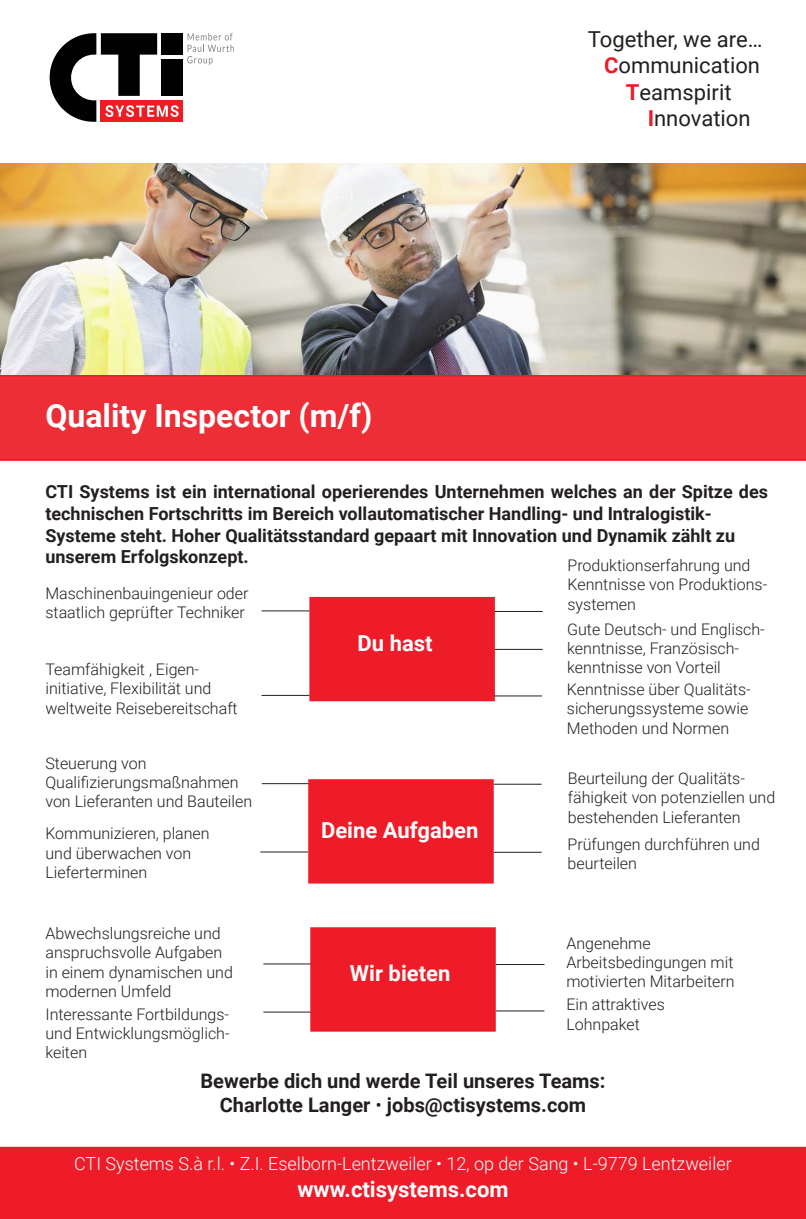
<style>
.page{position:relative;width:806px;height:1219px;background:#fff}
.page>*{position:absolute;margin:0;border:0;box-sizing:border-box;transform-origin:0 0}
.t1{font:700 32px "Roboto";color:#fff}
.t2{font:22px "Roboto";color:#231f20}
.t3{font:700 22px "Roboto";color:#fff}
.t4{font:700 20px "Roboto";color:#231f20}
.t5{font:700 18px/21.6px "Roboto";color:#231f20}
.t6{font:300 18px "Roboto";color:#fff}
.t7{font:300 16px/19.2px "Roboto";color:#231f20}
.s1{font-weight:700;color:#ed1c28}
.s2{font-weight:300}
</style>
<div class="page">
<div style="left:0;top:375px;width:805px;height:86px;background:#ee2e36"></div>
<img style="left:0;top:164px;width:805px;height:211px">
<div style="left:0;top:1147px;width:805px;height:72px;background:#ed1c28"></div>
<div style="left:161px;top:33px;width:22px;height:22px;background:#010101"></div>
<div style="left:161px;top:59px;width:22px;height:37px;background:#010101"></div>
<div style="left:101px;top:100px;width:82px;height:22px;background:#ee1d23"></div>
<svg style="left:187px;top:33px;width:47px;height:32px"></svg>
<svg style="left:50px;top:33px;width:128px;height:89px"></svg>
<div style="left:309px;top:597px;width:185px;height:104px;background:#ed1c28"></div>
<hr style="left:261px;top:611px;width:48px;height:1px;background:#231f20">
<hr style="left:263px;top:964px;width:48px;height:1px;background:#231f20">
<hr style="left:495px;top:964px;width:49px;height:1px;background:#231f20">
<hr style="left:495px;top:1011px;width:49px;height:1px;background:#231f20">
<hr style="left:263px;top:1012px;width:48px;height:1px;background:#231f20">
<hr style="left:261px;top:695px;width:48px;height:1px;background:#231f20">
<hr style="left:494px;top:611px;width:48px;height:1px;background:#231f20">
<hr style="left:494px;top:649px;width:48px;height:1px;background:#231f20">
<hr style="left:494px;top:696px;width:47px;height:1px;background:#231f20">
<hr style="left:262px;top:783px;width:47px;height:1px;background:#231f20">
<hr style="left:260px;top:852px;width:48px;height:1px;background:#231f20">
<hr style="left:493px;top:784px;width:48px;height:1px;background:#231f20">
<hr style="left:493px;top:852px;width:48px;height:1px;background:#231f20">
<div style="left:308px;top:779px;width:185px;height:105px;background:#ed1c28;border:2px solid #ed1c28"></div>
<div style="left:310px;top:927px;width:185px;height:105px;background:#ed1c28;border:2px solid #ed1c28"></div>
<p class="t1" style="left:45px;top:394px;width:328px">Quality Inspector (m/f)</p>
<p class="t2" style="left:587px;top:24px;width:176px">Together, we are…</p>
<p class="t2" style="left:603px;top:50px;width:157px"><span class="s1">C</span>ommunication</p>
<p class="t2" style="left:625px;top:77px;width:107px"><span class="s1">T</span>eamspirit</p>
<p class="t2" style="left:647px;top:103px;width:104px"><span class="s1">I</span>nnovation</p>
<p class="t5" style="left:45px;top:481px;width:723px">CTI Systems ist ein international operierendes Unternehmen welches an der Spitze des technischen Fortschritts im Bereich vollautomatischer Handling- und Intralogistik-</p>
<p class="t5" style="left:45px;top:524px;width:691px">Systeme steht. Hoher Qualitätsstandard gepaart mit Innovation und Dynamik zählt zu</p>
<p class="t5" style="left:45px;top:545px;width:205px">unserem Erfolgskonzept.</p>
<p class="t7" style="left:567px;top:555px;width:201px">Produktionserfahrung und<br>Kenntnisse von Produktions&shy;systemen</p>
<p class="t7" style="left:45px;top:583px;width:204px">Maschinenbauingenieur oder staatlich geprüfter Techniker</p>
<p class="t7" style="left:567px;top:619px;width:199px">Gute Deutsch- und Englisch&shy;kenntnisse, Französisch-</p>
<p class="t7" style="left:567px;top:657px;width:155px">kenntnisse von Vorteil</p>
<p class="t3" style="left:357px;top:628px;width:76px">Du hast</p>
<p class="t7" style="left:45px;top:659px;width:155px">Teamfähigkeit , Eigen-</p>
<p class="t7" style="left:45px;top:679px;width:167px">initiative, Flexibilität und</p>
<p class="t7" style="left:45px;top:698px;width:194px">weltweite Reisebereitschaft</p>
<p class="t7" style="left:566px;top:679px;width:185px">Kenntnisse über Qualitäts&shy;sicherungssysteme sowie<br>Methoden und Normen</p>
<p class="t7" style="left:45px;top:753px;width:102px">Steuerung von</p>
<p class="t7" style="left:45px;top:772px;width:208px">Qualifizierungsmaßnahmen von Lieferanten und Bauteilen</p>
<p class="t7" style="left:567px;top:768px;width:178px">Beurteilung der Qualitäts-</p>
<p class="t7" style="left:567px;top:787px;width:209px">fähigkeit von potenziellen und bestehenden Lieferanten</p>
<p class="t7" style="left:567px;top:834px;width:194px">Prüfungen durchführen und beurteilen</p>
<p class="t3" style="left:321px;top:815px;width:159px">Deine Aufgaben</p>
<p class="t7" style="left:45px;top:823px;width:166px">Kommunizieren, planen</p>
<p class="t7" style="left:45px;top:843px;width:147px">und überwachen von</p>
<p class="t7" style="left:45px;top:862px;width:103px">Lieferterminen</p>
<p class="t7" style="left:45px;top:923px;width:189px">Abwechslungsreiche und anspruchsvolle Aufgaben in einem dynamischen und modernen Umfeld</p>
<p class="t7" style="left:566px;top:933px;width:86px">Angenehme</p>
<p class="t7" style="left:566px;top:952px;width:168px">Arbeitsbedingungen mit</p>
<p class="t7" style="left:566px;top:971px;width:170px">motivierten Mitarbeitern</p>
<p class="t7" style="left:566px;top:994px;width:100px">Ein attraktives</p>
<p class="t7" style="left:566px;top:1014px;width:75px">Lohnpaket</p>
<p class="t3" style="left:350px;top:958px;width:102px">Wir bieten</p>
<p class="t7" style="left:45px;top:1004px;width:186px;text-align:justify">Interessante Fortbildungs&shy;und Entwicklungsmöglich&shy;keiten</p>
<p class="t4" style="left:200px;top:1067px;width:406px">Bewerbe dich und werde Teil unseres Teams:</p>
<p class="t4" style="left:220px;top:1091px;width:367px">Charlotte Langer <span class="s2">•</span> jobs@ctisystems.com</p>
<p class="t6" style="left:74px;top:1151px;width:658px">CTI Systems S.à r.l. • Z.I. Eselborn-Lentzweiler • 12, op der Sang • L-9779 Lentzweiler</p>
<p class="t3" style="left:297px;top:1173px;width:213px">www.ctisystems.com</p>
</div>
